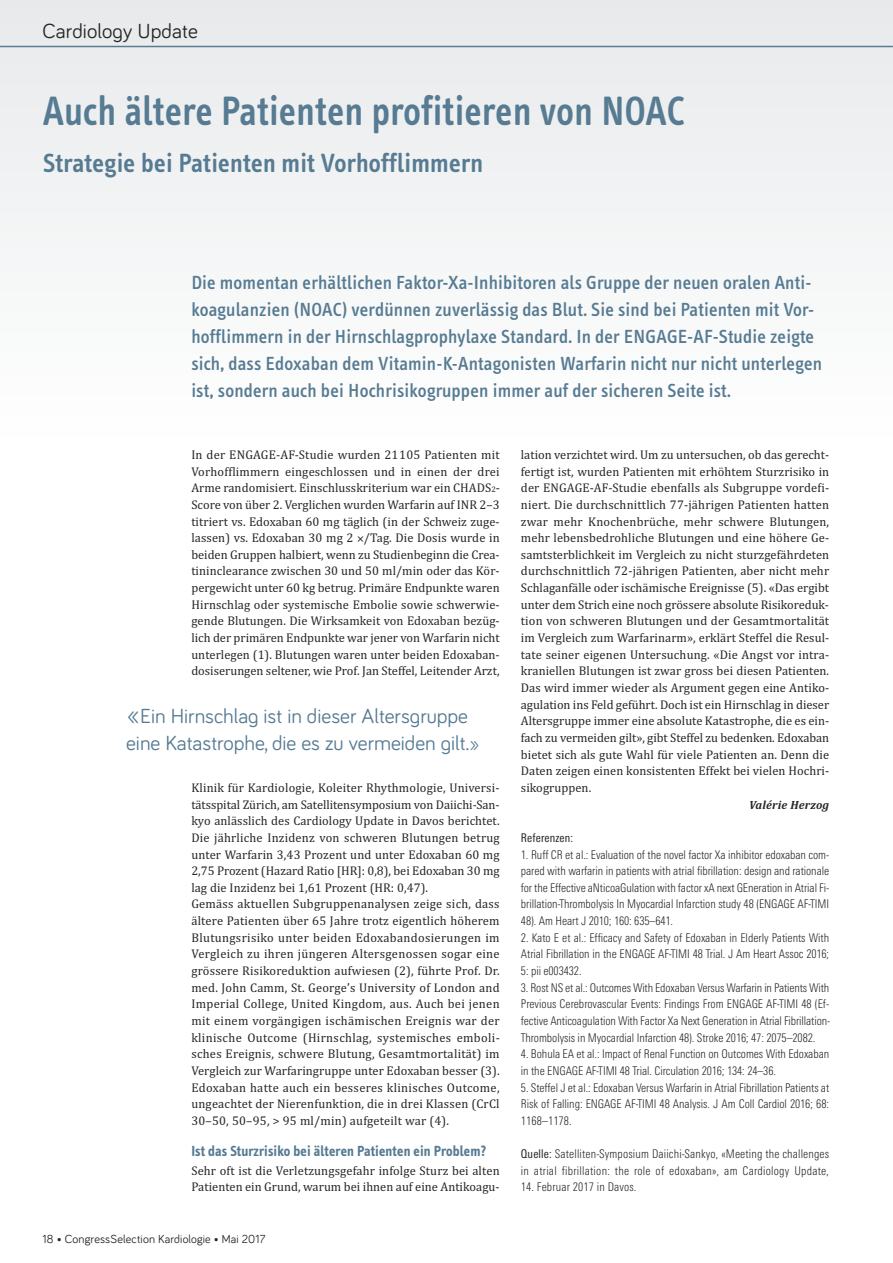
<style>
.page{position:relative;width:893px;height:1263px;background:#fff}
.page>*{position:absolute;margin:0;border:0;box-sizing:border-box;transform-origin:0 0}
.t1{font:600 42px "Info Text";letter-spacing:.015em;color:#567b92;scale:.9 1}
.t2{font:600 27px "Info Text";letter-spacing:.01em;color:#567b92}
.t3{font:21px/27px "Bariol";color:#567b92}
.t4{font:21px "Bariol";letter-spacing:.005em;color:#272627}
.t5{font:500 19.5px/27px "Info Text";letter-spacing:.01em;color:#567b92}
.t6{font:700 15px "Info Text";letter-spacing:.01em;color:#567b92;scale:.95 1}
.t7{font:12.75px/16.6px "Cambria";letter-spacing:.015em;color:#272627;text-align:justify}
.t8{font:300 condensed 12px/16.6px "Linotype Univers";letter-spacing:-.005em;color:#272627;text-align:justify}
.t9{font:300 condensed 12px/16.6px "Linotype Univers";letter-spacing:.015em;color:#272627}
.t10{font:12px "Bariol";letter-spacing:.01em;color:#272627}
.t11{font:italic 700 12px "Cambria";letter-spacing:.015em;color:#272627}
.t12{font:condensed 12px "Linotype Univers";letter-spacing:.015em;color:#272627}
.s1{font-size:8.1px}
.s2{font-size:27px}
.s3{font-weight:400}
</style>
<div class="page">
<div style="left:0;top:0;width:893px;height:442px;background:#f3f4f5"></div>
<hr style="left:0;top:46px;width:893px;height:1px;background:#567b92">
<h3 class="t4" style="left:43px;top:24px;width:157px">Cardiology Update</h3>
<h1 class="t1" style="left:43px;top:95px;width:715px">Auch ältere Patienten profitieren von NOAC</h1>
<h2 class="t2" style="left:43px;top:152px;width:441px">Strategie bei Patienten mit Vorhofflimmern</h2>
<p class="t5" style="left:191px;top:270px;width:632px">Die momentan erhältlichen Faktor-Xa-Inhibitoren als Gruppe der neuen oralen Anti&shy;koagulanzien (NOAC) verdünnen zuverlässig das Blut. Sie sind bei Patienten mit Vor&shy;hofflimmern in der Hirnschlagprophylaxe Standard. In der ENGAGE-AF-Studie zeigte sich, dass Edoxaban dem Vitamin-K-Antagonisten Warfarin nicht nur nicht unterlegen ist, sondern auch bei Hochrisikogruppen immer auf der sicheren Seite ist.</p>
<p class="t7" style="left:191px;top:446px;width:310px">In der ENGAGE-AF-Studie wurden 21105 Patienten mit Vorhofflimmern eingeschlossen und in einen der drei Arme randomisiert. Einschlusskriterium war ein CHADS<span class="s1">2</span>- Score von über 2. Verglichen wurden Warfarin auf INR 2–3 titriert vs. Edoxaban 60 mg täglich (in der Schweiz zuge&shy;lassen) vs. Edoxaban 30 mg 2 /Tag. Die Dosis wurde in beiden Gruppen halbiert, wenn zu Studienbeginn die Crea&shy;tininclearance zwischen 30 und 50 ml/min oder das Kör&shy;pergewicht unter 60 kg betrug. Primäre Endpunkte waren Hirnschlag oder systemische Embolie sowie schwerwie&shy;gende Blutungen. Die Wirksamkeit von Edoxaban bezüg&shy;lich der primären Endpunkte war jener von Warfarin nicht unterlegen (1). Blutungen waren unter beiden Edoxaban&shy;dosiserungen seltener, wie Prof. Jan Steffel, Leitender Arzt,</p>
<h3 class="t3" style="left:126px;top:704px;width:355px"><span class="s2">«</span>Ein Hirnschlag ist in dieser Altersgruppe eine Katastrophe, die es zu vermeiden gilt.»</h3>
<p class="t7" style="left:191px;top:779px;width:310px;text-align:left">Klinik für Kardiologie, Koleiter Rhythmologie, Universi&shy;tätsspital Zürich, am Satellitensymposium von Daiichi-San&shy;kyo anlässlich des Cardiology Update in Davos berichtet.<br>Die jährliche Inzidenz von schweren Blutungen betrug unter Warfarin 3,43 Prozent und unter Edoxaban 60 mg 2,75 Prozent (Hazard Ratio [HR]: 0,8), bei Edoxaban 30 mg lag die Inzidenz bei 1,61 Prozent (HR: 0,47).<br>Gemäss aktuellen Subgruppenanalysen zeige sich, dass ältere Patienten über 65 Jahre trotz eigentlich höherem Blutungsrisiko unter beiden Edoxabandosierungen im Vergleich zu ihren jüngeren Altersgenossen sogar eine grössere Risikoreduktion aufwiesen (2), führte Prof. Dr. med. John Camm, St. George’s University of London and Imperial College, United Kingdom, aus. Auch bei jenen mit einem vorgängigen ischämischen Ereignis war der klinische Outcome (Hirnschlag, systemisches emboli&shy;sches Ereignis, schwere Blutung, Gesamtmortalität) im Vergleich zur Warfaringruppe unter Edoxaban besser (3).<br>Edoxaban hatte auch ein besseres klinisches Outcome, ungeachtet der Nierenfunktion, die in drei Klassen (CrCl 30–50, 50–95, &gt; 95 ml/min) aufgeteilt war (4).</p>
<p class="t6" style="left:191px;top:1145px;width:312px">Ist das Sturzrisiko bei älteren Patienten ein Problem?</p>
<p class="t7" style="left:191px;top:1162px;width:310px">Sehr oft ist die Verletzungsgefahr infolge Sturz bei alten<br>Patienten ein Grund, warum bei ihnen auf eine Antikoagu-</p>
<p class="t10" style="left:43px;top:1234px;width:224px">18 • CongressSelection Kardiologie • Mai 2017</p>
<p class="t7" style="left:521px;top:446px;width:310px">lation verzichtet wird. Um zu untersuchen, ob das gerecht&shy;fertigt ist, wurden Patienten mit erhöhtem Sturzrisiko in der ENGAGE-AF-Studie ebenfalls als Subgruppe vordefi&shy;niert. Die durchschnittlich 77-jährigen Patienten hatten zwar mehr Knochenbrüche, mehr schwere Blutungen, mehr lebensbedrohliche Blutungen und eine höhere Ge&shy;samtsterblichkeit im Vergleich zu nicht sturzgefährdeten durchschnittlich 72-jährigen Patienten, aber nicht mehr Schlaganfälle oder ischämische Ereignisse (5). «Das ergibt unter dem Strich eine noch grössere absolute Risikoreduk&shy;tion von schweren Blutungen und der Gesamtmortalität im Vergleich zum Warfarinarm», erklärt Steffel die Resul&shy;tate seiner eigenen Untersuchung. «Die Angst vor intra&shy;kraniellen Blutungen ist zwar gross bei diesen Patienten.<br>Das wird immer wieder als Argument gegen eine Antiko&shy;agulation ins Feld geführt. Doch ist ein Hirnschlag in dieser Altersgruppe immer eine absolute Katastrophe, die es ein&shy;fach zu vermeiden gilt», gibt Steffel zu bedenken. Edoxaban bietet sich als gute Wahl für viele Patienten an. Denn die Daten zeigen einen konsistenten Effekt bei vielen Hochri&shy;sikogruppen.</p>
<p class="t11" style="left:749px;top:797px;width:82px">Valérie Herzog</p>
<p class="t12" style="left:521px;top:833px;width:54px">Referenzen:</p>
<p class="t8" style="left:521px;top:847px;width:310px">1. Ruff CR et al.: Evaluation of the novel factor Xa inhibitor edoxaban com&shy;pared with warfarin in patients with atrial fibrillation: design and rationale for the Effective aNticoaGulation with factor xA next GEneration in Atrial Fi&shy;brillation-Thrombolysis In Myocardial Infarction study 48 (ENGAGE AF-TIMI 48). Am Heart J 2010; 160: 635–641.</p>
<p class="t8" style="left:521px;top:930px;width:310px">2. Kato E et al.: Efficacy and Safety of Edoxaban in Elderly Patients With Atrial Fibrillation in the ENGAGE AF-TIMI 48 Trial. J Am Heart Assoc 2016; 5: pii e003432.</p>
<p class="t8" style="left:521px;top:980px;width:311px">3. Rost NS et al.: Outcomes With Edoxaban Versus Warfarin in Patients With Previous Cerebrovascular Events: Findings From ENGAGE AF-TIMI 48 (Ef&shy;fective Anticoagulation With Factor Xa Next Generation in Atrial Fibrillation-Thrombolysis in Myocardial Infarction 48). Stroke 2016; 47: 2075–2082.</p>
<p class="t8" style="left:521px;top:1047px;width:310px">4. Bohula EA et al.: Impact of Renal Function on Outcomes With Edoxaban in the ENGAGE AF-TIMI 48 Trial. Circulation 2016; 134: 24–36.</p>
<p class="t8" style="left:521px;top:1080px;width:310px">5. Steffel J et al.: Edoxaban Versus Warfarin in Atrial Fibrillation Patients at Risk of Falling: ENGAGE AF-TIMI 48 Analysis. J Am Coll Cardiol 2016; 68:<br>1168–1178.</p>
<p class="t9" style="left:521px;top:1147px;width:310px"><span class="s3">Quelle:</span> Satelliten-Symposium Daiichi-Sankyo, «Meeting the challenges in atrial fibrillation: the role of edoxaban», am Cardiology Update,</p>
<p class="t9" style="left:521px;top:1180px;width:117px">14. Februar 2017 in Davos.</p>
</div>
